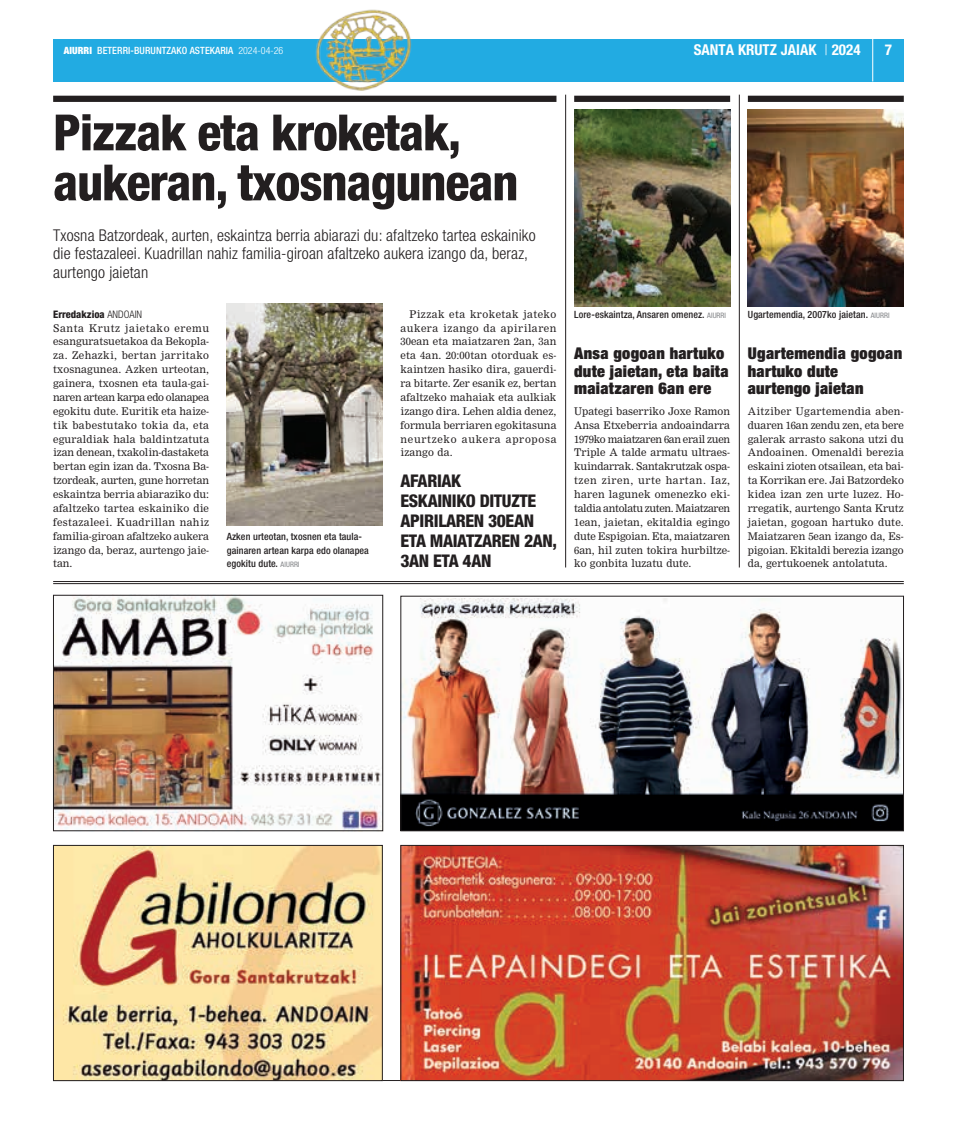
<style>
.page{position:relative;width:957px;height:1134px;background:#fff}
.page>*{position:absolute;margin:0;border:0;box-sizing:border-box;transform-origin:0 0}
.t1{font:800 condensed 50px/50px "Helvetica Neue";letter-spacing:-.02em;color:#231f20}
.t2{font:800 condensed 17.5px/20px "Helvetica Neue";letter-spacing:.055em;color:#231f20}
.t3{font:300 condensed 16.25px/18.8px "Helvetica Neue";letter-spacing:.01em;color:#231f20}
.t4{font:900 expanded 16.25px/17.2px "Helvetica Neue";letter-spacing:.02em;color:#231f20}
.t5{font:700 condensed 15px "Helvetica Neue";color:#fff}
.t6{font:10.38px/13.9px "M Nimrod";color:#231f20;text-align:justify}
.t7{font:800 condensed 10.38px "Helvetica Neue";color:#231f20}
.t8{font:500 condensed 10px/13.9px "Helvetica Neue";letter-spacing:.01em;color:#231f20}
.t9{font:500 condensed 10px "Helvetica Neue";letter-spacing:.01em;color:#fff}
.s1{font-weight:900}
.s2{font-weight:300}
.s3{font-weight:400;font-size:7.5px;color:#808285}
</style>
<div class="page">
<div style="left:53px;top:39px;width:851px;height:42px;background:#22abe2"></div>
<hr style="left:872px;top:39px;width:1px;height:42px;background:#fff">
<hr style="left:53px;top:1080px;width:851px;height:1px;background:#231f20">
<img style="left:402px;top:847px;width:499px;height:232px">
<div style="left:400px;top:845px;width:503px;height:236px;border:1px solid #231f20"></div>
<img style="left:402px;top:598px;width:500px;height:231px">
<div style="left:400px;top:596px;width:504px;height:235px;border:1px solid #231f20"></div>
<hr style="left:53px;top:581px;width:851px;height:1px;background:#231f20">
<hr style="left:53px;top:583px;width:851px;height:1px;background:#231f20">
<hr style="left:739px;top:95px;width:1px;height:472px;background:#231f20">
<hr style="left:565px;top:95px;width:1px;height:472px;background:#231f20">
<img style="left:55px;top:847px;width:326px;height:232px">
<div style="left:53px;top:845px;width:330px;height:236px;border:1px solid #231f20"></div>
<img style="left:315px;top:9px;width:100px;height:81px">
<div style="left:748px;top:96px;width:156px;height:6px;background:#231f20"></div>
<img style="left:748px;top:110px;width:156px;height:197px">
<div style="left:574px;top:96px;width:156px;height:6px;background:#231f20"></div>
<img style="left:574px;top:110px;width:156px;height:197px">
<img style="left:227px;top:304px;width:156px;height:222px">
<div style="left:53px;top:96px;width:503px;height:6px;background:#231f20"></div>
<img style="left:55px;top:597px;width:326px;height:232px">
<div style="left:53px;top:595px;width:330px;height:236px;border:1px solid #231f20"></div>
<p class="t9" style="left:64px;top:45px;width:221px"><span class="s1">AIURRI</span> BETERRI-BURUNTZAKO ASTEKARIA <span class="s2">2024-04-26</span></p>
<h3 class="t5" style="left:694px;top:41px;width:9px">SANTA</h3>
<h3 class="t5" style="left:738px;top:41px;width:9px">KRUTZ</h3>
<h3 class="t5" style="left:781px;top:41px;width:16px">JAIAK</h3>
<h3 class="t5" style="left:824px;top:41px;width:38px"><span class="s2">|</span> 2024</h3>
<h3 class="t5" style="left:885px;top:41px;width:9px">7</h3>
<h1 class="t1" style="left:53px;top:107px;width:467px">PIZZAK ETA KROKETAK,<br>AUKERAN, TXOSNAGUNEAN</h1>
<h3 class="t3" style="left:53px;top:225px;width:484px">Txosna Batzordeak, aurten, eskaintza berria abiarazi du: afaltzeko tartea eskainiko die festazaleei. Kuadrillan nahiz familia-giroan afaltzeko aukera izango da, beraz, aurtengo jaietan</h3>
<p class="t6" style="left:400px;top:307px;width:157px;text-indent:9px">Pizzak eta kroketak jateko aukera izango da apirilaren 30ean eta maiatzaren 2an, 3an eta 4an. 20:00tan otorduak es&shy;kaintzen hasiko dira, gauerdi&shy;ra bitarte. Zer esanik ez, bertan afaltzeko mahaiak eta aulkiak izango dira. Lehen aldia denez, formula berriaren egokitasuna neurtzeko aukera aproposa izango da.</p>
<p class="t7" style="left:53px;top:308px;width:91px">ERREDAKZIOA <span class="s2">andoain</span></p>
<p class="t8" style="left:574px;top:307px;width:153px">Lore-eskaintza, Ansaren omenez. <span class="s3">AIURRI</span></p>
<p class="t6" style="left:53px;top:321px;width:157px">Santa Krutz jaietako eremu esanguratsuetakoa da Bekopla&shy;za. Zehazki, bertan jarritako txosnagunea. Azken urteotan, gainera, txosnen eta taula-gai&shy;naren artean karpa edo olanapea egokitu dute. Euritik eta haize&shy;tik babestutako tokia da, eta eguraldiak hala baldintzatuta izan denean, txakolin-dastaketa bertan egin izan da. Txosna Ba&shy;tzordeak, aurten, gune horretan eskaintza berria abiaraziko du: afaltzeko tartea eskainiko die festazaleei. Kuadrillan nahiz familia-giroan afaltzeko aukera izango da, beraz, aurtengo jaie&shy;tan.</p>
<h3 class="t4" style="left:574px;top:344px;width:156px">Ansa gogoan hartuko dute jaietan, eta baita maiatzaren 6an ere</h3>
<p class="t6" style="left:574px;top:404px;width:157px">Upategi baserriko Joxe Ramon Ansa Etxeberria andoaindarra 1979ko maiatzaren 6an erail zuen Triple A talde armatu ultraes&shy;kuindarrak. Santakrutzak ospa&shy;tzen ziren, urte hartan. Iaz, haren lagunek omenezko eki&shy;taldia antolatu zuten. Maiatzaren 1ean, jaietan, ekitaldia egingo dute Espigoian. Eta, maiatzaren 6an, hil zuten tokira hurbiltze&shy;ko gonbita luzatu dute.</p>
<h2 class="t2" style="left:400px;top:471px;width:137px">AFARIAK<br>ESKAI NIKO DITUZTE<br>APIRILAREN 30EAN<br>ETA MAIA</h2>
<p class="t8" style="left:227px;top:529px;width:144px">Azken urteotan, txosnen eta taula&shy;gainaren artean karpa edo olanapea egokitu dute. <span class="s3">AIURRI</span></p>
<h2 class="t2" style="left:400px;top:531px;width:158px;text-indent:65px">TZAREN 2AN,<br>3AN ETA 4AN</h2>
<p class="t8" style="left:748px;top:307px;width:143px">Ugartemendia, 2007ko jaietan. <span class="s3">AIURRI</span></p>
<h3 class="t4" style="left:748px;top:344px;width:156px">Ugartemendia gogoan hartuko dute aurtengo jaietan</h3>
<p class="t6" style="left:748px;top:404px;width:157px">Aitziber Ugartemendia aben&shy;duaren 16an zendu zen, eta bere galerak arrasto sakona utzi du Andoainen. Omenaldi berezia eskaini zioten otsailean, eta bai&shy;ta Korrikan ere. Jai Batzordeko kidea izan zen urte luzez. Ho&shy;rregatik, aurtengo Santa Krutz jaietan, gogoan hartuko dute.<br>Maiatzaren 5ean izango da, Es&shy;pigoian. Ekitaldi berezia izango da, gertukoenek antolatuta.</p>
</div>
